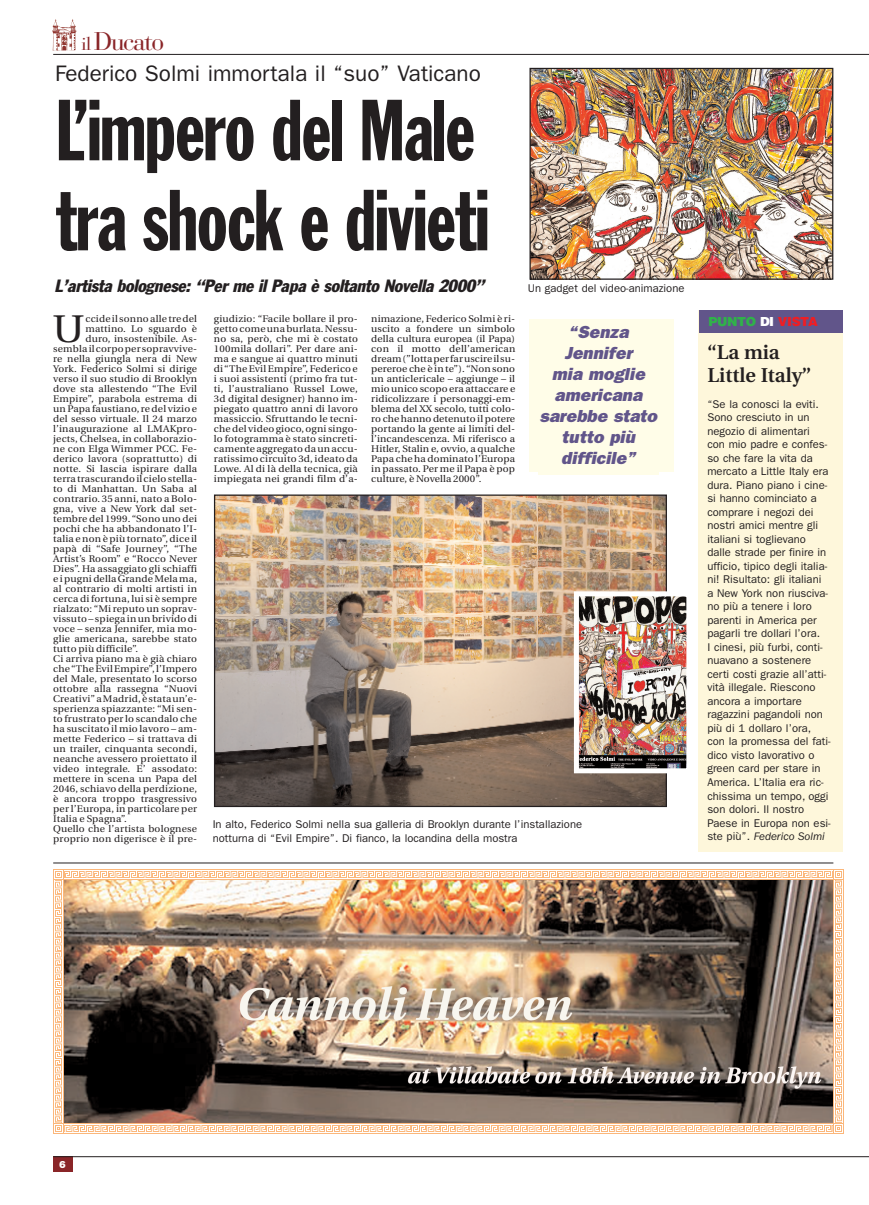
<style>
.page{position:relative;width:869px;height:1205px;background:#fff}
.page>*{position:absolute;margin:0;border:0;box-sizing:border-box;transform-origin:0 0}
.t1{font:85px/90px "Franklin Gothic Extra Cond";letter-spacing:-.015em;color:#231f20}
.t2{font:38.5px "Utopia";color:#231f20;scale:1.06 1}
.t3{font:25.38px "Bauer Bodoni";letter-spacing:-.065em;color:#8a2528}
.t4{font:22.5px "Franklin Gothic";color:#231f20}
.t5{font:600 20px/22.5px "Utopia";color:#231f20}
.t6{font:italic 800 17.5px/21px "Franklin Gothic";color:#61558a;text-align:center}
.t7{font:italic condensed 17.5px "Franklin Gothic";color:#231f20}
.t8{font:900 12.5px "Helvetica";letter-spacing:-.035em;color:#30b24a}
.t9{font:11.25px/13.5px "Franklin Gothic";color:#231f20}
.t10{font:900 10px "Helvetica Neue";color:#fff}
.t11{font:9.62px/10px "Utopia";letter-spacing:.02em;color:#231f20;text-align:justify;scale:1.06 1}
.s1{font-size:18.38px}
.s2{color:#fff}
.s3{color:#ee1e24}
.s4{font-style:italic}
</style>
<div class="page">
<div style="left:53px;top:1157px;width:19px;height:15px;background:#8a2528"></div>
<img style="left:52px;top:19px;width:24px;height:32px">
<hr style="left:53px;top:54px;width:815px;height:1px;background:#231f20">
<hr style="left:53px;top:1156px;width:815px;height:1px;background:#231f20">
<hr style="left:53px;top:862px;width:780px;height:1px;background:#231f20">
<img style="left:531px;top:70px;width:300px;height:208px">
<div style="left:529px;top:68px;width:304px;height:212px;border:1px solid #231f20"></div>
<img style="left:216px;top:496px;width:448px;height:309px">
<img style="left:579px;top:597px;width:106px;height:170px">
<div style="left:573px;top:591px;width:118px;height:182px;border:5px solid #fff"></div>
<div style="left:698px;top:311px;width:144px;height:541px;background:#fef7db"></div>
<div style="left:529px;top:319px;width:144px;height:153px;background:#fffde8"></div>
<div style="left:537px;top:324px;width:121px;height:150px;background:#fffde8"></div>
<div style="left:699px;top:310px;width:143px;height:23px;background:#61558a"></div>
<img style="left:63px;top:879px;width:769px;height:244px">
<svg style="left:53px;top:869px;width:13px;height:10px"></svg>
<img style="left:66px;top:869px;width:766px;height:9px">
<svg style="left:832px;top:869px;width:10px;height:13px"></svg>
<img style="left:832px;top:882px;width:10px;height:241px">
<svg style="left:830px;top:1123px;width:12px;height:10px"></svg>
<img style="left:63px;top:1123px;width:767px;height:10px">
<svg style="left:53px;top:1121px;width:10px;height:12px"></svg>
<img style="left:53px;top:879px;width:10px;height:242px">
<h3 class="t3" style="left:81px;top:32px;width:84px"><span class="s1">il</span> Ducato</h3>
<h3 class="t4" style="left:55px;top:66px;width:427px">Federico Solmi immortala il “suo” Vaticano</h3>
<h1 class="t1" style="left:55px;top:91px;width:435px">L’impero del Male tra shock e divieti</h1>
<h3 class="t7" style="left:54px;top:279px;width:434px">L’artista bolognese: “Per me il Papa è soltanto Novella 2000”</h3>
<p class="t9" style="left:527px;top:282px;width:158px">Un gadget del video-animazione</p>
<h2 class="t2" style="left:52px;top:313px;width:32px">U</h2>
<p class="t11" style="left:85px;top:314px;width:107px">ccide il sonno alle tre del</p>
<p class="t11" style="left:214px;top:314px;width:137px">giudizio: “Facile bollare il pro&shy;getto come una burlata. Nessu&shy;no sa, però, che mi è costato 100mila dollari”. Per dare ani&shy;ma e sangue ai quattro minuti di “The Evil Empire”, Federico e i suoi assistenti (primo fra tut&shy;ti, l’australiano Russel Lowe, 3d digital designer) hanno im&shy;piegato quattro anni di lavoro massiccio. Sfruttando le tecni&shy;che del video gioco, ogni singo&shy;lo fotogramma è stato sincreti&shy;camente aggregato da un accu&shy;ratissimo circuito 3d, ideato da Lowe. Al di là della tecnica, già impiegata nei grandi film d’a-</p>
<p class="t11" style="left:371px;top:314px;width:137px">nimazione, Federico Solmi è ri&shy;uscito a fondere un simbolo della cultura europea (il Papa) con il motto dell’american dream (”lotta per far uscire il su&shy;pereroe che è in te”). “Non sono un anticlericale – aggiunge – il mio unico scopo era attaccare e ridicolizzare i personaggi-em&shy;blema del XX secolo, tutti colo&shy;ro che hanno detenuto il potere portando la gente ai limiti del&shy;l’incandescenza. Mi riferisco a Hitler, Stalin e, ovvio, a qualche Papa che ha dominato l’Europa in passato. Per me il Papa è pop culture, è Novella 2000”.</p>
<p class="t11" style="left:85px;top:324px;width:107px">mattino. Lo sguardo è</p>
<p class="t11" style="left:85px;top:334px;width:107px">duro, insostenibile. As-</p>
<p class="t11" style="left:53px;top:344px;width:137px">sembla il corpo per sopravvive-</p>
<p class="t11" style="left:53px;top:354px;width:137px">re nella giungla nera di New</p>
<p class="t11" style="left:53px;top:364px;width:137px">York. Federico Solmi si dirige</p>
<p class="t11" style="left:53px;top:374px;width:137px">verso il suo studio di Brooklyn</p>
<p class="t11" style="left:53px;top:384px;width:137px">dove sta allestendo “The Evil</p>
<p class="t11" style="left:53px;top:394px;width:137px">Empire”, parabola estrema di</p>
<p class="t11" style="left:53px;top:404px;width:137px">un Papa faustiano, re del vizio e</p>
<p class="t11" style="left:53px;top:414px;width:137px">del sesso virtuale. Il 24 marzo</p>
<p class="t11" style="left:53px;top:424px;width:137px">l’inaugurazione al LMAKpro-</p>
<p class="t11" style="left:53px;top:434px;width:137px">jects, Chelsea, in collaborazio-</p>
<p class="t11" style="left:53px;top:444px;width:137px">ne con Elga Wimmer PCC. Fe-</p>
<p class="t11" style="left:53px;top:454px;width:137px">derico lavora (soprattutto) di</p>
<p class="t11" style="left:53px;top:464px;width:137px">notte. Si lascia ispirare dalla</p>
<p class="t11" style="left:53px;top:474px;width:137px">terra trascurando il cielo stella-</p>
<p class="t11" style="left:53px;top:484px;width:137px">to di Manhattan. Un Saba al</p>
<p class="t11" style="left:53px;top:494px;width:137px">contrario. 35 anni, nato a Bolo-</p>
<p class="t11" style="left:53px;top:504px;width:137px">gna, vive a New York dal set-</p>
<p class="t11" style="left:53px;top:514px;width:137px">tembre del 1999. “Sono uno dei</p>
<p class="t11" style="left:53px;top:524px;width:137px">pochi che ha abbandonato l’I-</p>
<p class="t11" style="left:53px;top:534px;width:137px">talia e non è più tornato”, dice il</p>
<p class="t11" style="left:53px;top:544px;width:137px">papà di “Safe Journey”, “The</p>
<p class="t11" style="left:53px;top:554px;width:137px">Artist’s Room” e “Rocco Never</p>
<p class="t11" style="left:53px;top:564px;width:137px">Dies”. Ha assaggiato gli schiaffi</p>
<p class="t11" style="left:53px;top:574px;width:137px">e i pugni della Grande Mela ma,</p>
<p class="t11" style="left:53px;top:584px;width:137px">al contrario di molti artisti in</p>
<p class="t11" style="left:53px;top:594px;width:137px">cerca di fortuna, lui si è sempre</p>
<p class="t11" style="left:53px;top:604px;width:137px">rialzato: “Mi reputo un soprav-</p>
<p class="t11" style="left:53px;top:614px;width:137px">vissuto – spiega in un brivido di</p>
<p class="t11" style="left:53px;top:624px;width:137px">voce – senza Jennifer, mia mo-</p>
<p class="t11" style="left:53px;top:634px;width:137px">glie americana, sarebbe stato</p>
<p class="t11" style="left:53px;top:644px;width:82px">tutto più difficile”.</p>
<p class="t11" style="left:53px;top:654px;width:137px">Ci arriva piano ma è già chiaro</p>
<p class="t11" style="left:53px;top:664px;width:137px">che “The Evil Empire”, l’Impero</p>
<p class="t11" style="left:53px;top:674px;width:137px">del Male, presentato lo scorso</p>
<p class="t11" style="left:53px;top:684px;width:137px">ottobre alla rassegna “Nuovi</p>
<p class="t11" style="left:53px;top:694px;width:137px">Creativi” a Madrid, è stata un’e-</p>
<p class="t11" style="left:53px;top:704px;width:137px">sperienza spiazzante: “Mi sen-</p>
<p class="t11" style="left:53px;top:714px;width:137px">to frustrato per lo scandalo che</p>
<p class="t11" style="left:53px;top:724px;width:137px">ha suscitato il mio lavoro – am-</p>
<p class="t11" style="left:53px;top:734px;width:137px">mette Federico – si trattava di</p>
<p class="t11" style="left:53px;top:744px;width:137px">un trailer, cinquanta secondi,</p>
<p class="t11" style="left:53px;top:754px;width:137px">neanche avessero proiettato il</p>
<p class="t11" style="left:53px;top:764px;width:137px">video integrale. E’ assodato:</p>
<p class="t11" style="left:53px;top:774px;width:137px">mettere in scena un Papa del</p>
<p class="t11" style="left:53px;top:784px;width:137px">2046, schiavo della perdizione,</p>
<p class="t11" style="left:53px;top:794px;width:137px">è ancora troppo trasgressivo</p>
<p class="t11" style="left:53px;top:804px;width:137px">per l’Europa, in particolare per</p>
<p class="t11" style="left:53px;top:814px;width:71px">Italia e Spagna”.</p>
<p class="t11" style="left:53px;top:824px;width:137px">Quello che l’artista bolognese</p>
<p class="t11" style="left:53px;top:834px;width:137px">proprio non digerisce è il pre-</p>
<h3 class="t6" style="left:539px;top:322px;width:119px">“Senza<br>Jennifer<br>mia moglie americana sarebbe stato tutto più difficile”</h3>
<p class="t9" style="left:212px;top:818px;width:371px">In alto, Federico Solmi nella sua galleria di Brooklyn durante l’installazione notturna di “Evil Empire”. Di fianco, la locandina della mostra</p>
<p class="t8" style="left:708px;top:317px;width:111px">PUNTO <span class="s2">DI</span> <span class="s3">VISTA</span></p>
<h3 class="t5" style="left:707px;top:343px;width:105px">“La mia<br>Little Italy”</h3>
<p class="t9" style="left:707px;top:398px;width:125px">“Se la conosci la eviti.<br>Sono cresciuto in un negozio di alimentari<br>con mio padre e confes&shy;so che fare la vita da mercato a Little Italy era dura. Piano piano i cine&shy;si hanno cominciato a comprare i negozi dei nostri amici mentre gli italiani si toglievano dalle strade per finire in ufficio, tipico degli italia&shy;ni! Risultato: gli italiani<br>a New York non riusciva&shy;no più a tenere i loro parenti in America per pagarli tre dollari l’ora.<br>I cinesi, più furbi, conti&shy;nuavano a sostenere certi costi grazie all’atti&shy;vità illegale. Riescono ancora a importare ragazzini pagandoli non più di 1 dollaro l’ora, con la promessa del fati&shy;dico visto lavorativo o green card per stare in<br>America. L’Italia era ric&shy;chissima un tempo, oggi son dolori. Il nostro<br>Paese in Europa non esi&shy;ste più”. <span class="s4">Federico Solmi</span></p>
<p class="t10" style="left:59px;top:1160px;width:8px">6</p>
</div>
